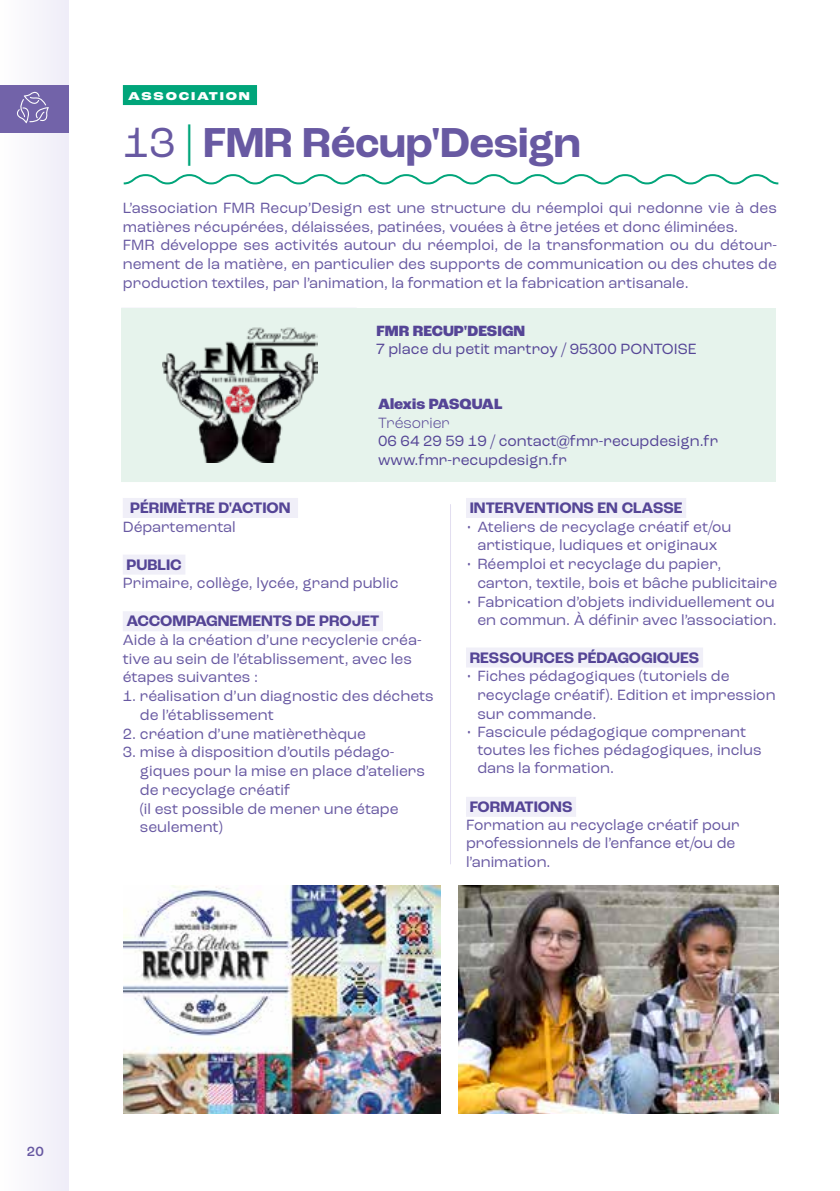
<style>
.page{position:relative;width:840px;height:1191px;background:#fff}
.page>*{position:absolute;margin:0;border:0;box-sizing:border-box;transform-origin:0 0}
.t1{font:700 44px "Roc Grotesk";letter-spacing:-.01em;color:#6859a2}
.t2{font:700 16px "Roc Grotesk";color:#554596}
.t3{font:15.6px/18.8px "Roc Grotesk";color:#6859a2}
.t4{font:15.6px/18.8px "Roc Grotesk";color:#554596}
.t5{font:800 15.6px "Roc Grotesk";color:#554596}
.t6{font:300 15.6px "Roc Grotesk";color:#554596}
.t7{font:500 14px "Roc Grotesk";color:#6657a1}
.t8{font:800 expanded 12px "Roc Grotesk";letter-spacing:.15em;color:#fff}
.s1{font-weight:400}
.s2{font-weight:400;color:#00a57a}
</style>
<div class="page">
<div style="left:0;top:0;width:68px;height:1191px;background:#f7f6fb"></div>
<div style="left:0;top:85px;width:68px;height:47px;background:#7263a9"></div>
<svg style="left:17px;top:92px;width:32px;height:31px"></svg>
<div style="left:123px;top:498px;width:175px;height:20px;background:#f0eff8"></div>
<div style="left:123px;top:554px;width:62px;height:20px;background:#f0eff8"></div>
<div style="left:123px;top:611px;width:260px;height:20px;background:#f0eff8"></div>
<div style="left:465px;top:498px;width:220px;height:20px;background:#f0eff8"></div>
<div style="left:465px;top:647px;width:237px;height:20px;background:#f0eff8"></div>
<div style="left:465px;top:797px;width:110px;height:20px;background:#f0eff8"></div>
<svg style="left:123px;top:174px;width:656px;height:11px"></svg>
<div style="left:121px;top:308px;width:654px;height:173px;background:#e6f3ec"></div>
<img style="left:162px;top:327px;width:156px;height:136px">
<div style="left:123px;top:85px;width:134px;height:20px;background:#00a57a"></div>
<img style="left:124px;top:886px;width:316px;height:227px">
<img style="left:458px;top:885px;width:320px;height:228px">
<hr style="left:450px;top:504px;width:1px;height:360px;background:#e2def0">
<p class="t8" style="left:128px;top:89px;width:123px">ASSOCIATION</p>
<h1 class="t1" style="left:123px;top:115px;width:459px"><span class="s1">13</span> <span class="s2">|</span> FMR Récup'Design</h1>
<p class="t3" style="left:123px;top:198px;width:655px">L’association FMR Recup’Design est une structure du réemploi qui redonne vie à des matières récupérées, délaissées, patinées, vouées à être jetées et donc éliminées.<br>FMR développe ses activités autour du réemploi, de la transformation ou du détour&shy;nement de la matière, en particulier des supports de communication ou des chutes de production textiles, par l’animation, la formation et la fabrication artisanale.</p>
<p class="t5" style="left:376px;top:321px;width:150px">FMR RECUP'DESIGN</p>
<p class="t4" style="left:376px;top:340px;width:321px">7 place du petit martroy / 95300 PONTOISE</p>
<p class="t5" style="left:378px;top:394px;width:126px">Alexis PASQUAL</p>
<p class="t6" style="left:378px;top:413px;width:73px">Trésorier</p>
<p class="t4" style="left:378px;top:432px;width:341px">06 64 29 59 19 / contact@fmr-recupdesign.fr www.fmr-recupdesign.fr</p>
<p class="t2" style="left:130px;top:498px;width:162px">PÉRIMÈTRE D'ACTION</p>
<p class="t3" style="left:123px;top:517px;width:114px">Départemental</p>
<p class="t2" style="left:126px;top:554px;width:57px">PUBLIC</p>
<p class="t3" style="left:123px;top:574px;width:277px">Primaire, collège, lycée, grand public</p>
<p class="t2" style="left:126px;top:611px;width:254px">ACCOMPAGNEMENTS DE PROJET</p>
<p class="t3" style="left:123px;top:630px;width:300px">Aide à la création d’une recyclerie créa&shy;tive au sein de l’établissement, avec les étapes suivantes :</p>
<p class="t3" style="left:140px;top:686px;width:295px;text-indent:-17px">1. réalisation d’un diagnostic des déchets de l’établissement</p>
<p class="t3" style="left:123px;top:724px;width:244px">2. création d’une matièrethèque</p>
<p class="t3" style="left:140px;top:743px;width:286px;text-indent:-17px">3. mise à disposition d’outils pédago&shy;giques pour la mise en place d’ateliers de recyclage créatif<br>(il est possible de mener une étape seulement)</p>
<p class="t2" style="left:469px;top:498px;width:214px">INTERVENTIONS EN CLASSE</p>
<p class="t3" style="left:465px;top:517px;width:267px;text-align:center">• Ateliers de recyclage créatif et/ou artistique, ludiques et originaux</p>
<p class="t3" style="left:477px;top:554px;width:301px;text-indent:-11px">• Réemploi et recyclage du papier, carton, textile, bois et bâche publicitaire</p>
<p class="t3" style="left:465px;top:592px;width:312px;text-align:right">• Fabrication d’objets individuellement ou en commun. À définir avec l’association.</p>
<p class="t2" style="left:469px;top:647px;width:231px">RESSOURCES PÉDAGOGIQUES</p>
<p class="t3" style="left:477px;top:666px;width:299px;text-indent:-11px">• Fiches pédagogiques (tutoriels de recyclage créatif). Edition et impression sur commande.</p>
<p class="t3" style="left:477px;top:722px;width:285px;text-indent:-11px">• Fascicule pédagogique comprenant toutes les fiches pédagogiques, inclus dans la formation.</p>
<p class="t2" style="left:469px;top:796px;width:104px">FORMATIONS</p>
<p class="t3" style="left:465px;top:815px;width:275px">Formation au recyclage créatif pour professionnels de l’enfance et/ou de l’animation.</p>
<p class="t7" style="left:27px;top:1142px;width:18px">20</p>
</div>
